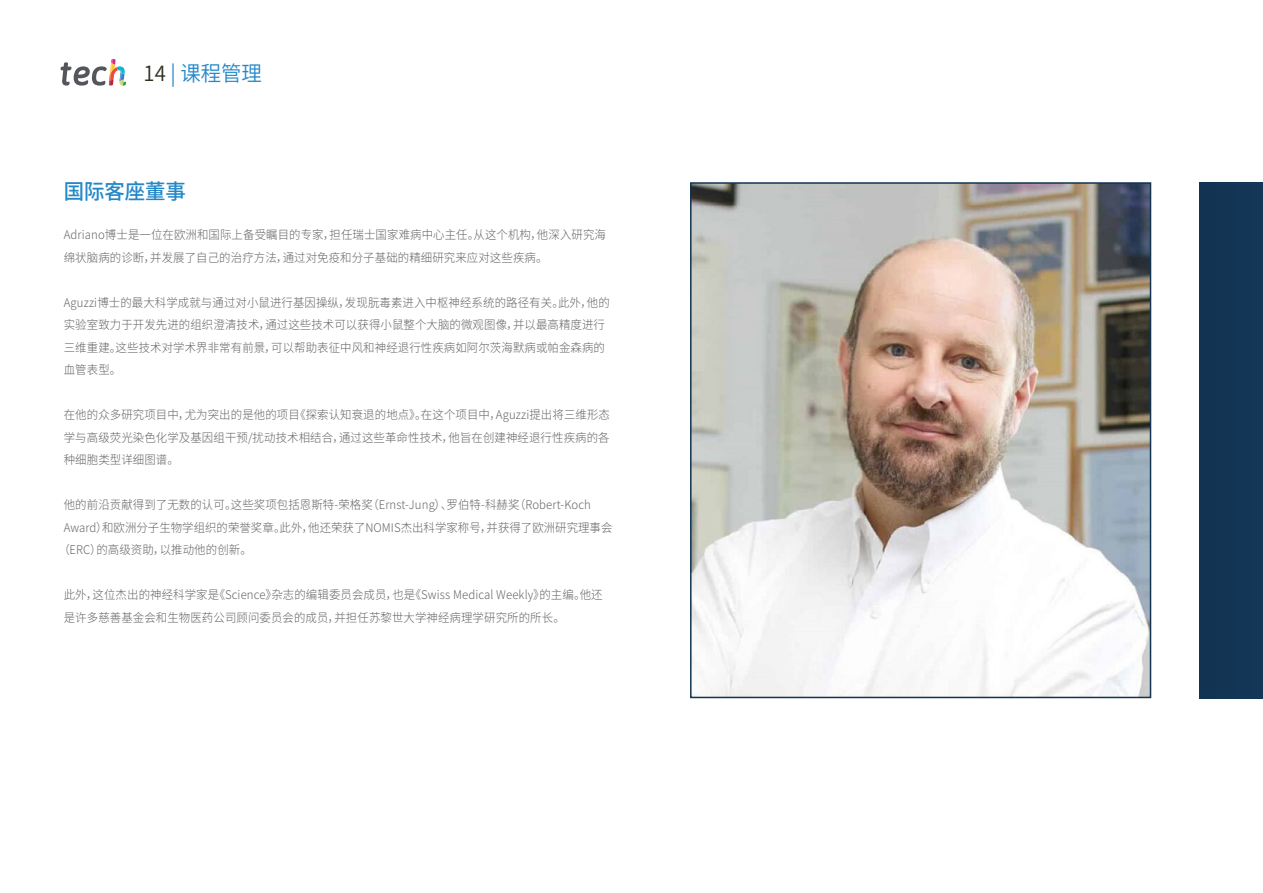
<style>
.page{position:relative;width:1263px;height:893px;background:#fff}
.page>*{position:absolute;margin:0;border:0;box-sizing:border-box;transform-origin:0 0}
.t1{font:21px "Source Han Sans CN";color:#2488c9}
.t2{font:500 21px "Source Han Sans CN";color:#2488c7}
.t3{font:300 12px/22.5px "Source Han Sans CN";letter-spacing:.01em;color:#656565;scale:.95 1}
.s1{color:#312e20}
</style>
<div class="page">
<svg style="left:61px;top:59px;width:65px;height:27px"></svg>
<img style="left:693px;top:185px;width:455px;height:510px">
<div style="left:690px;top:182px;width:461px;height:516px;border:2px solid #123352"></div>
<div style="left:1199px;top:182px;width:64px;height:516px;background:#133554"></div>
<h1 class="t1" style="left:144px;top:61px;width:120px"><span class="s1">14</span> | 课程管理</h1>
<h1 class="t2" style="left:64px;top:179px;width:124px">国际客座董事</h1>
<p class="t3" style="left:64px;top:224px;width:572px">Adriano博士是一位在欧洲和国际上备受瞩目的专家，担任瑞士国家难病中心主任。从这个机构，他深入研究海绵状脑病的诊断，并发展了自己的治疗方法，通过对免疫和分子基础的精细研究来应对这些疾病。</p>
<p class="t3" style="left:64px;top:291px;width:576px">Aguzzi博士的最大科学成就与通过对小鼠进行基因操纵，发现朊毒素进入中枢神经系统的路径有关。此外，他的实验室致力于开发先进的组织澄清技术，通过这些技术可以获得小鼠整个大脑的微观图像，并以最高精度进行三维重建。这些技术对学术界非常有前景，可以帮助表征中风和神经退行性疾病如阿尔茨海默病或帕金森病的血管表型。</p>
<p class="t3" style="left:64px;top:404px;width:576px;text-align:justify">在他的众多研究项目中，尤为突出的是他的项目《探索认知衰退的地点》。在这个项目中，Aguzzi提出将三维形态学与高级荧光染色化学及基因组干预/扰动技术相结合，通过这些革命性技术，他旨在创建神经退行性疾病的各种细胞类型详细图谱。</p>
<p class="t3" style="left:64px;top:494px;width:556px">他的前沿贡献得到了无数的认可。这些奖项包括恩斯特-荣格奖（Ernst-Jung）、罗伯特-科赫奖（Robert-Koch</p>
<p class="t3" style="left:64px;top:516px;width:579px">Award）和欧洲分子生物学组织的荣誉奖章。此外，他还荣获了NOMIS杰出科学家称号，并获得了欧洲研究理事会</p>
<p class="t3" style="left:58px;top:539px;width:205px">（ERC）的高级资助，以推动他的创新。</p>
<p class="t3" style="left:64px;top:584px;width:569px">此外，这位杰出的神经科学家是《Science》杂志的编辑委员会成员，也是《Swiss Medical Weekly》的主编。他还是许多慈善基金会和生物医药公司顾问委员会的成员，并担任苏黎世大学神经病理学研究所的所长。</p>
</div>
